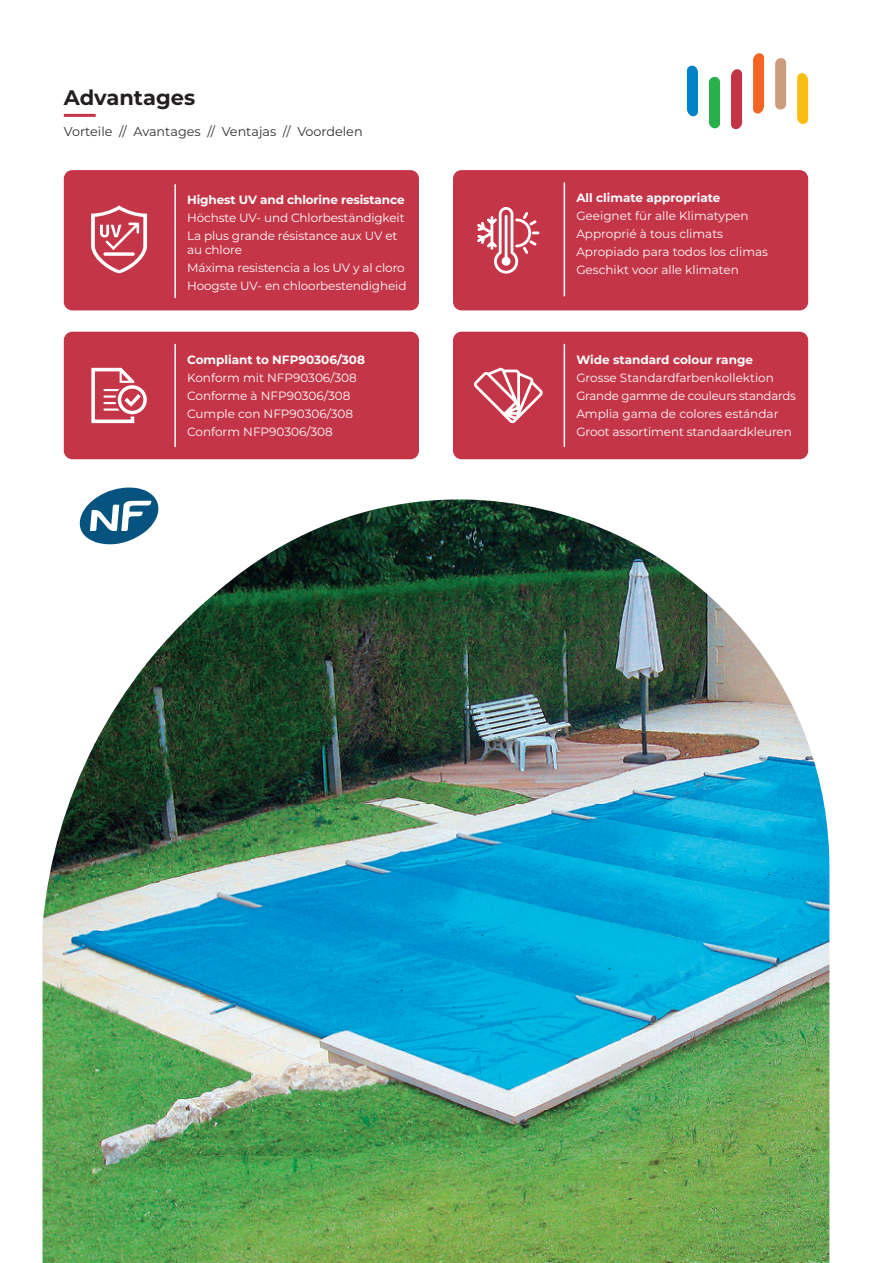
<style>
.page{position:relative;width:872px;height:1263px;background:#fff}
.page>*{position:absolute;margin:0;border:0;box-sizing:border-box;transform-origin:0 0}
.t1{font:700 21px "Montserrat";color:#231f20}
.t2{font:12.75px "Montserrat";color:#312f30}
.t3{font:12px/18px "Montserrat";letter-spacing:-.01em;color:#fff}
.t4{font:700 12px "Montserrat";color:#fff}
</style>
<div class="page">
<hr style="left:871px;top:0;width:1px;height:1263px;background:#c53548">
<div style="left:453px;top:332px;width:355px;height:127px;background:#c53548;border-radius:9px"></div>
<div style="left:453px;top:170px;width:355px;height:140px;background:#c53548;border-radius:9px"></div>
<div style="left:64px;top:170px;width:355px;height:140px;background:#c53548;border-radius:9px"></div>
<div style="left:64px;top:332px;width:355px;height:127px;background:#c53548;border-radius:9px"></div>
<svg style="left:477px;top:207px;width:62px;height:67px"></svg>
<svg style="left:474px;top:368px;width:68px;height:55px"></svg>
<hr style="left:174px;top:185px;width:2px;height:113px;background:#fff">
<hr style="left:563px;top:344px;width:2px;height:102px;background:#fff">
<hr style="left:563px;top:183px;width:2px;height:113px;background:#fff">
<hr style="left:174px;top:344px;width:2px;height:102px;background:#fff">
<svg style="left:91px;top:205px;width:56px;height:68px"></svg>
<svg style="left:91px;top:368px;width:56px;height:55px"></svg>
<svg style="left:80px;top:487px;width:78px;height:57px"></svg>
<img style="left:252px;top:499px;width:367px;height:764px">
<img style="left:619px;top:536px;width:53px;height:727px">
<img style="left:200px;top:564px;width:52px;height:699px">
<img style="left:672px;top:566px;width:52px;height:697px">
<img style="left:147px;top:606px;width:53px;height:657px">
<img style="left:724px;top:610px;width:53px;height:653px">
<img style="left:95px;top:663px;width:52px;height:600px">
<img style="left:777px;top:678px;width:52px;height:585px">
<img style="left:43px;top:743px;width:52px;height:520px">
<svg style="left:687px;top:65px;width:11px;height:52px"></svg>
<svg style="left:709px;top:77px;width:11px;height:52px"></svg>
<svg style="left:731px;top:69px;width:11px;height:61px"></svg>
<svg style="left:753px;top:53px;width:11px;height:61px"></svg>
<svg style="left:797px;top:73px;width:11px;height:51px"></svg>
<svg style="left:775px;top:58px;width:11px;height:52px"></svg>
<hr style="left:64px;top:114px;width:32px;height:3px;background:#c53548">
<h1 class="t1" style="left:64px;top:83px;width:133px">Advantages</h1>
<p class="t2" style="left:64px;top:123px;width:300px">Vorteile // Avantages // Ventajas // Voordelen</p>
<p class="t4" style="left:187px;top:191px;width:219px">Highest UV and chlorine resistance</p>
<p class="t3" style="left:187px;top:208px;width:219px">Höchste UV- und Chlorbeständigkeit<br>La plus grande résistance aux UV et</p>
<p class="t3" style="left:187px;top:241px;width:221px">au chlore<br>Máxima resistencia a los UV y al cloro<br>Hoogste UV- en chloorbestendigheid</p>
<p class="t4" style="left:187px;top:351px;width:179px">Compliant to NFP90306/308</p>
<p class="t3" style="left:187px;top:368px;width:171px">Konform mit NFP90306/308<br>Conforme à NFP90306/308<br>Cumple con NFP90306/308<br>Conform NFP90306/308</p>
<p class="t4" style="left:576px;top:189px;width:145px">All climate appropriate</p>
<p class="t3" style="left:576px;top:206px;width:193px">Geeignet für alle Klimatypen<br>Approprié à tous climats<br>Apropiado para todos los climas<br>Geschikt voor alle klimaten</p>
<p class="t4" style="left:576px;top:351px;width:178px">Wide standard colour range</p>
<p class="t3" style="left:576px;top:368px;width:221px">Grosse Standardfarbenkollektion Grande gamme de couleurs standards Amplia gama de colores estándar Groot assortiment standaardkleuren</p>
</div>
